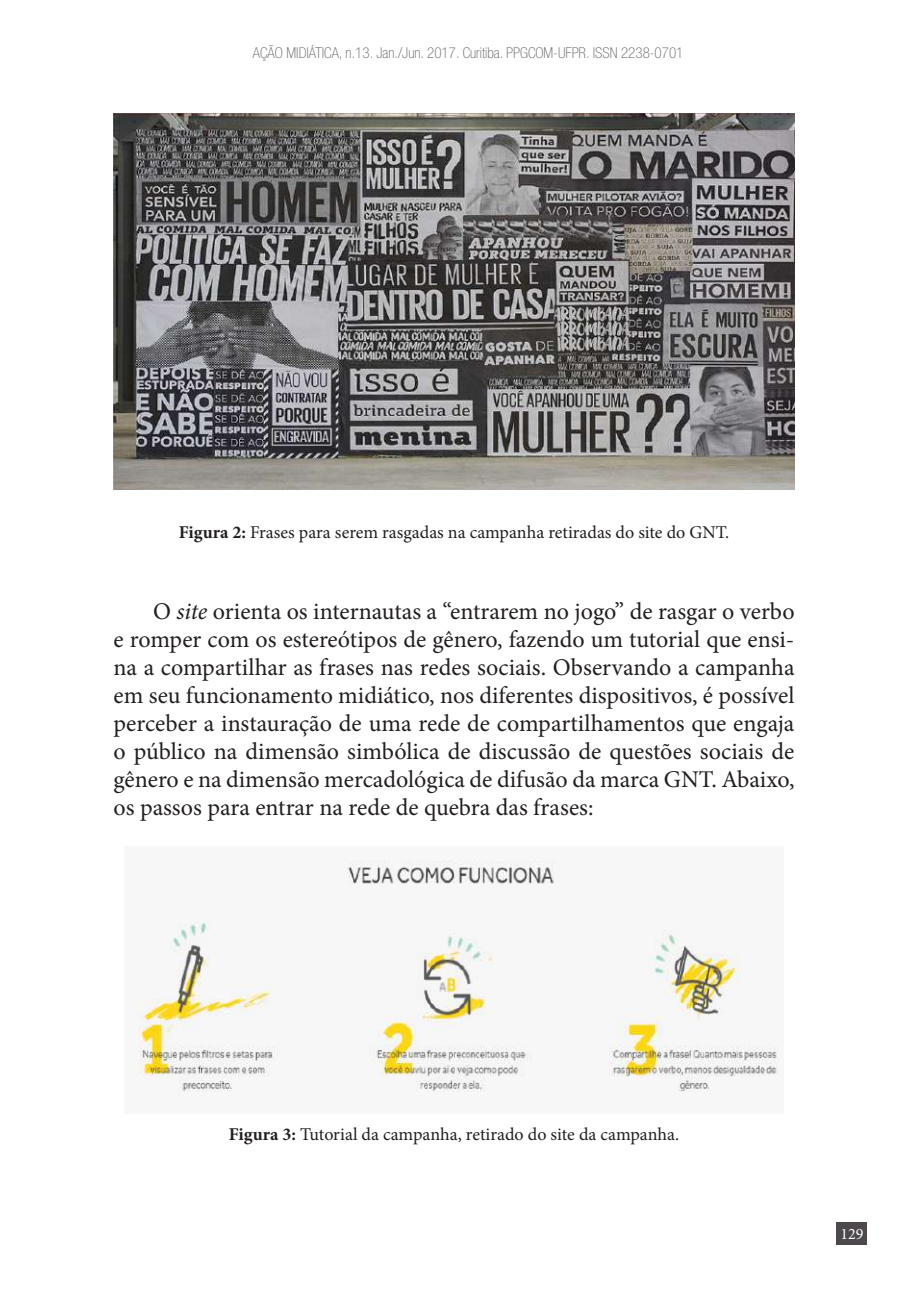
<style>
.page{position:relative;width:908px;height:1304px;background:#fff}
.page>*{position:absolute;margin:0;border:0;box-sizing:border-box;transform-origin:0 0}
.t1{font:24px/28px "Minion Pro";color:#231f20;text-align:justify}
.t2{font:18px "Minion Pro";color:#231f20}
.t3{font:16px "Minion Pro";color:#fff}
.t4{font:100 condensed 15px "Helvetica Neue LT Std";color:#636366}
.s1{font-weight:700}
.s2{font-style:italic}
</style>
<div class="page">
<div style="left:836px;top:1223px;width:30px;height:22px;background:#4c484b"></div>
<img style="left:113px;top:113px;width:681px;height:376px">
<img style="left:138px;top:860px;width:641px;height:232px">
<p class="t4" style="left:253px;top:44px;width:432px">AÇÃO MIDIÁTICA, n.13. Jan./Jun. 2017. Curitiba. PPGCOM-UFPR. ISSN 2238-0701</p>
<p class="t2" style="left:179px;top:520px;width:551px"><span class="s1">Figura 2:</span> Frases para serem rasgadas na campanha retiradas do site do GNT.</p>
<p class="t1" style="left:113px;top:597px;width:682px;text-indent:40px">O <span class="s2">site</span> orienta os internautas a “entrarem no jogo” de rasgar o verbo e romper com os estereótipos de gênero, fazendo um tutorial que ensi&shy;na a compartilhar as frases nas redes sociais. Observando a campanha em seu funcionamento midiático, nos diferentes dispositivos, é possível perceber a instauração de uma rede de compartilhamentos que engaja o público na dimensão simbólica de discussão de questões sociais de gênero e na dimensão mercadológica de difusão da marca GNT. Abaixo, os passos para entrar na rede de quebra das frases:</p>
<p class="t2" style="left:229px;top:1122px;width:452px"><span class="s1">Figura 3:</span> Tutorial da campanha, retirado do site da campanha.</p>
<p class="t3" style="left:839px;top:1223px;width:25px">129</p>
</div>
